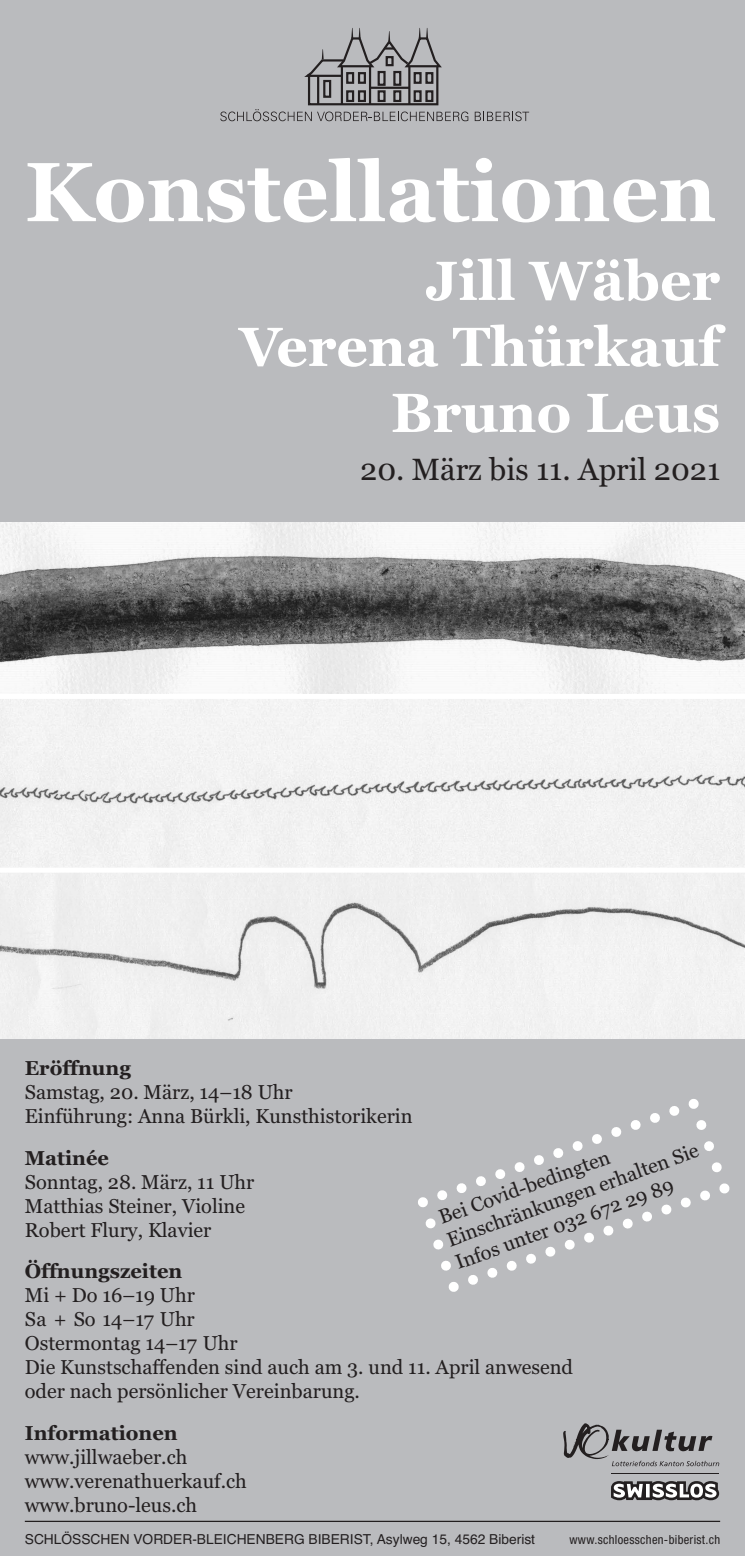
<style>
.page{position:relative;width:745px;height:1556px;background:#fff}
.page>*{position:absolute;margin:0;border:0;box-sizing:border-box;transform-origin:0 0}
.t1{font:700 83.75px "Georgia";color:#fff}
.t2{font:700 55px/66px "Georgia";color:#fff;text-align:right}
.t3{font:30.62px "Georgia";color:#231f20}
.t4{font:20px/24px "Georgia";color:#231f20}
.t5{font:700 20px "Georgia";color:#231f20}
.t6{font:13.75px "Helvetica";color:#231f20}
.t7{font:condensed 12.5px "Helvetica Neue";letter-spacing:.025em;color:#231f20}
</style>
<div class="page">
<div style="left:0;top:0;width:744px;height:1556px;background:#babbbe"></div>
<img style="left:0;top:523px;width:744px;height:515px">
<div style="left:0;top:694px;width:744px;height:5px;background:#fff"></div>
<div style="left:0;top:867px;width:744px;height:5px;background:#fff"></div>
<svg style="left:220px;top:28px;width:248px;height:93px"></svg>
<svg style="left:474px;top:111px;width:55px;height:10px"></svg>
<hr style="left:611px;top:1473px;width:107px;height:1px;background:#231f20">
<svg style="left:563px;top:1423px;width:155px;height:43px"></svg>
<svg style="left:611px;top:1481px;width:107px;height:19px;background:#807e7f"></svg>
<hr style="left:25px;top:1520px;width:694px;height:2px;background:#231f20">
<svg style="left:418px;top:1099px;width:312px;height:193px"></svg>
<h1 class="t1" style="left:25px;top:143px;width:692px">Konstellationen</h1>
<h2 class="t2" style="left:239px;top:248px;width:481px">Jill Wäber<br>Verena Thürkauf<br>Bruno Leus</h2>
<h3 class="t3" style="left:360px;top:451px;width:361px">20. März bis 11. April 2021</h3>
<p class="t5" style="left:25px;top:1056px;width:107px">Eröffnung</p>
<p class="t4" style="left:25px;top:1080px;width:389px">Samstag, 20. März, 14–18 Uhr<br>Einführung: Anna Bürkli, Kunsthistorikerin</p>
<p class="t5" style="left:25px;top:1146px;width:86px">Matinée</p>
<p class="t4" style="left:25px;top:1169px;width:231px">Sonntag, 28. März, 11 Uhr<br>Matthias Steiner, Violine<br>Robert Flury, Klavier</p>
<p class="t5" style="left:25px;top:1259px;width:159px">Öffnungszeiten</p>
<p class="t4" style="left:25px;top:1283px;width:549px">Mi + Do 16–19 Uhr<br>Sa + So 14–17 Uhr<br>Ostermontag 14–17 Uhr<br>Die Kunstschaffenden sind auch am 3. und 11. April anwesend oder nach persönlicher Vereinbarung.</p>
<p class="t5" style="left:25px;top:1421px;width:154px">Informationen</p>
<p class="t4" style="left:25px;top:1445px;width:223px">www.jillwaeber.ch www.verenathuerkauf.ch www.bruno-leus.ch</p>
<p class="t6" style="left:25px;top:1531px;width:511px">SCHLÖSSCHEN VORDER-BLEICHENBERG BIBERIST, Asylweg 15, 4562 Biberist</p>
<p class="t7" style="left:569px;top:1535px;width:152px">www.schloesschen-biberist.ch</p>
<p class="t4" style="left:435px;top:1206px;width:267px;rotate:-20deg">Bei Covid-bedingten<br>Einschränkungen erhalten Sie<br>Infos unter 032 672 29 89</p>
</div>
